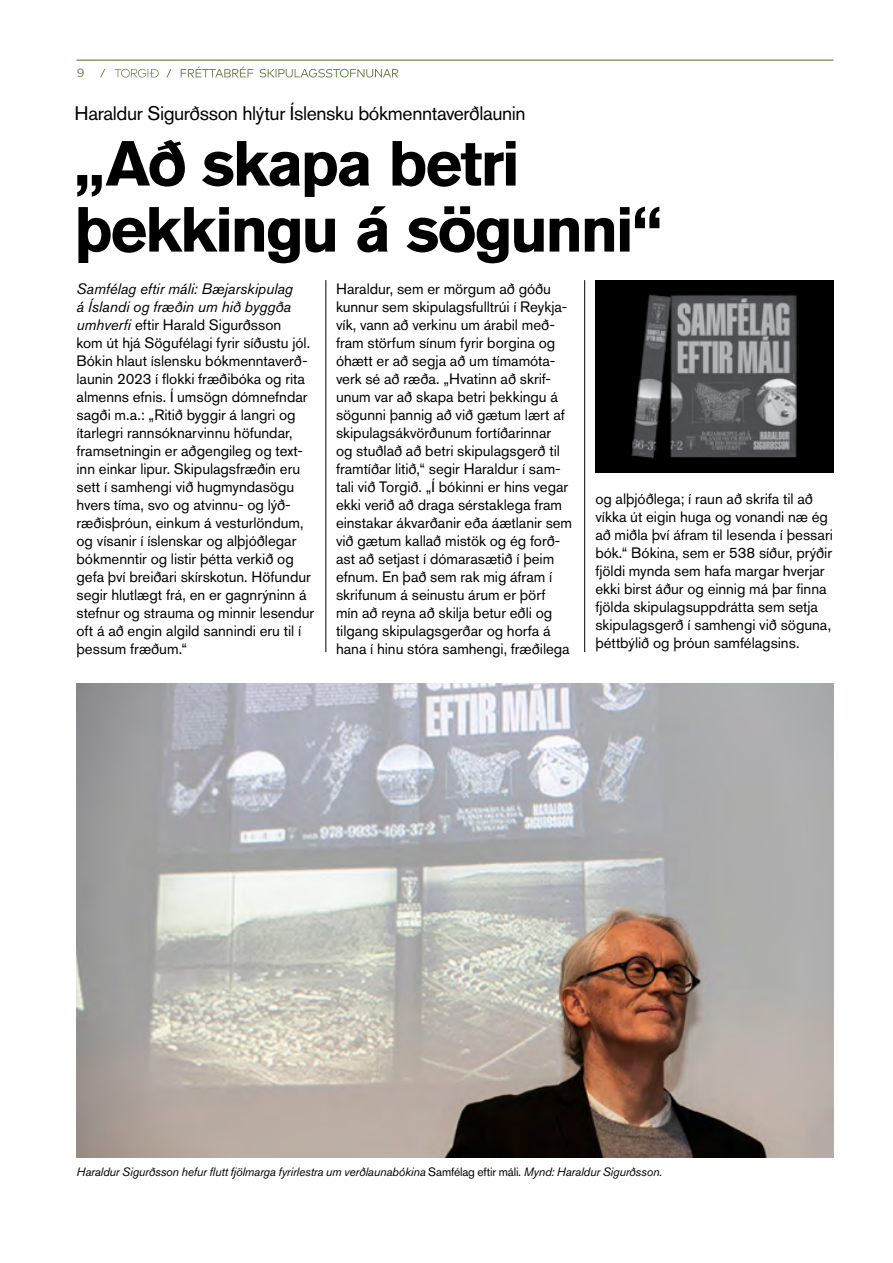
<style>
.page{position:relative;width:893px;height:1263px;background:#fff}
.page>*{position:absolute;margin:0;border:0;box-sizing:border-box;transform-origin:0 0}
.t1{font:700 63px/66px "Akzidenz Grotesk BQ";letter-spacing:-.04em;color:#000}
.t2{font:19.5px "Akzidenz Grotesk BQ";letter-spacing:-.02em;color:#000}
.t3{font:15px/18px "Akzidenz Grotesk BQ";color:#000}
.t4{font:italic 12px "Akzidenz Grotesk BQ";letter-spacing:-.015em;color:#000}
.t5{font:12px "Gotham HTF";color:#6d804e}
.s1{font-style:italic}
.s2{font-style:normal}
</style>
<div class="page">
<svg style="left:166px;top:67px;width:232px;height:11px"></svg>
<svg style="left:100px;top:69px;width:5px;height:8px"></svg>
<svg style="left:115px;top:69px;width:44px;height:9px"></svg>
<hr style="left:77px;top:60px;width:756px;height:1px;background:#6d804e">
<hr style="left:325px;top:280px;width:1px;height:372px;background:#000">
<hr style="left:584px;top:280px;width:1px;height:372px;background:#000">
<img style="left:77px;top:684px;width:756px;height:474px">
<img style="left:595px;top:280px;width:238px;height:192px">
<p class="t5" style="left:77px;top:66px;width:9px">9</p>
<h2 class="t2" style="left:74px;top:101px;width:453px">Haraldur Sigurðsson hlýtur Íslensku bókmenntaverðlaunin</h2>
<h1 class="t1" style="left:74px;top:131px;width:589px">„Að skapa betri þekkingu á sögunni“</h1>
<p class="t3" style="left:77px;top:279px;width:239px"><span class="s1">Samfélag eftir máli: Bæjarskipulag<br>á Íslandi og fræðin um hið byggða umhverfi</span> eftir Harald Sigurðsson<br>kom út hjá Sögufélagi fyrir síðustu jól.<br>Bókin hlaut íslensku bókmenntaverð&shy;launin 2023 í flokki fræðibóka og rita almenns efnis. Í umsögn dómnefndar sagði m.a.: „Ritið byggir á langri og ítarlegri rannsóknarvinnu höfundar, framsetningin er aðgengileg og text&shy;inn einkar lipur. Skipulagsfræðin eru sett í samhengi við hugmyndasögu hvers tíma, svo og atvinnu- og lýð&shy;ræðisþróun, einkum á vesturlöndum, og vísanir í íslenskar og alþjóðlegar bókmenntir og listir þétta verkið og gefa því breiðari skírskotun. Höfundur segir hlutlægt frá, en er gagnrýninn á stefnur og strauma og minnir lesendur oft á að engin algild sannindi eru til í þessum fræðum.“</p>
<p class="t3" style="left:336px;top:279px;width:238px">Haraldur, sem er mörgum að góðu kunnur sem skipulagsfulltrúi í Reykja&shy;vík, vann að verkinu um árabil með&shy;fram störfum sínum fyrir borgina og óhætt er að segja að um tímamóta&shy;verk sé að ræða. „Hvatinn að skrif&shy;unum var að skapa betri þekkingu á sögunni þannig að við gætum lært af skipulagsákvörðunum fortíðarinnar<br>og stuðlað að betri skipulagsgerð til framtíðar litið,“ segir Haraldur í sam&shy;tali við Torgið. „Í bókinni er hins vegar ekki verið að draga sérstaklega fram einstakar ákvarðanir eða áætlanir sem við gætum kallað mistök og ég forð&shy;ast að setjast í dómarasætið í þeim efnum. En það sem rak mig áfram í skrifunum á seinustu árum er þörf<br>mín að reyna að skilja betur eðli og tilgang skipulagsgerðar og horfa á hana í hinu stóra samhengi, fræðilega</p>
<p class="t3" style="left:595px;top:489px;width:239px">og alþjóðlega; í raun að skrifa til að víkka út eigin huga og vonandi næ ég að miðla því áfram til lesenda í þessari bók.“ Bókina, sem er 538 síður, prýðir fjöldi mynda sem hafa margar hverjar ekki birst áður og einnig má þar finna fjölda skipulagsuppdrátta sem setja skipulagsgerð í samhengi við söguna, þéttbýlið og þróun samfélagsins.</p>
<p class="t4" style="left:77px;top:1164px;width:587px">Haraldur Sigurðsson hefur flutt fjölmarga fyrirlestra um verðlaunabókina <span class="s2">Samfélag eftir máli</span>. Mynd: Haraldur Sigurðsson.</p>
</div>
